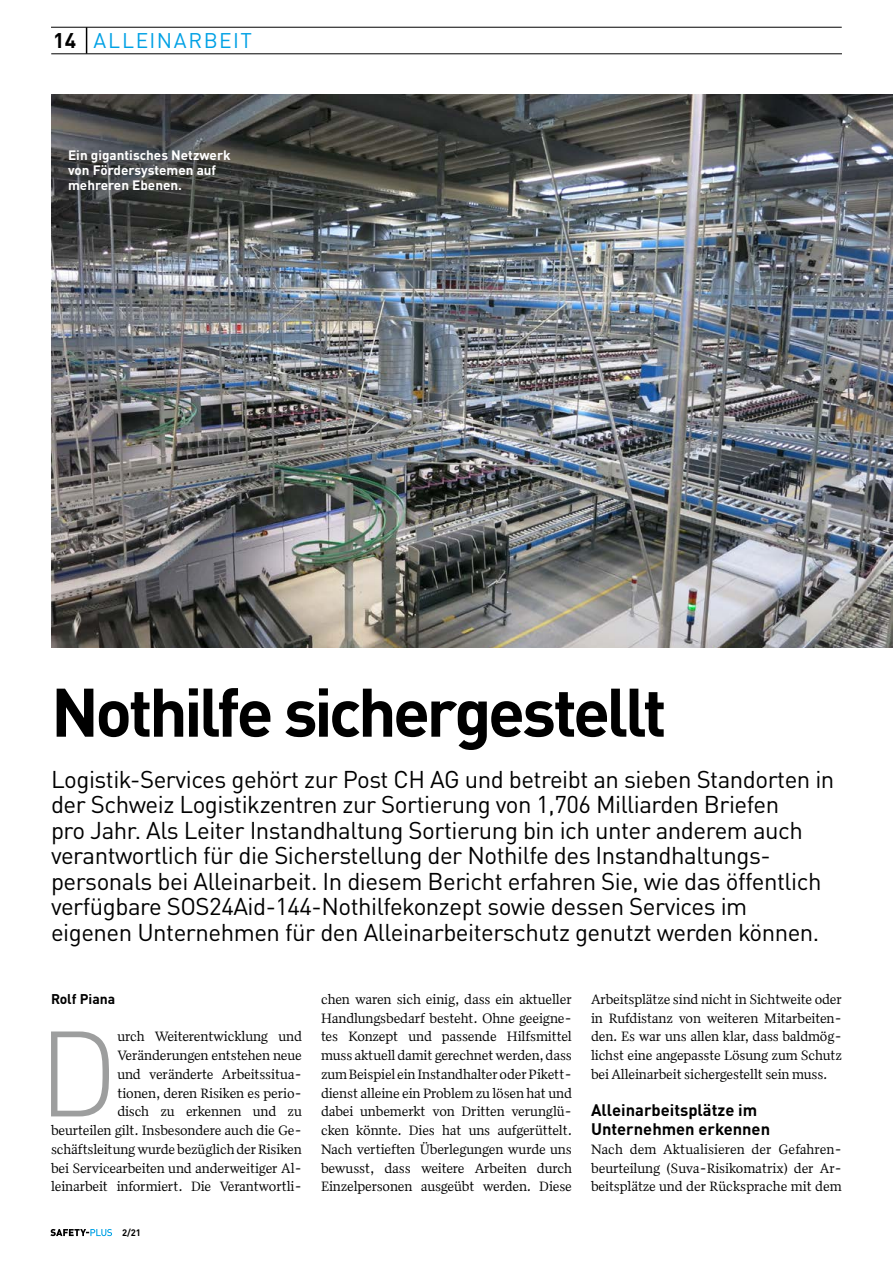
<style>
.page{position:relative;width:893px;height:1263px;background:#fff}
.page>*{position:absolute;margin:0;border:0;box-sizing:border-box;transform-origin:0 0}
.t1{font:300 119.25px "DIN Pro";color:#9d9e9e}
.t2{font:700 67.5px "DIN Pro";letter-spacing:-.055em;color:#000}
.t3{font:24px/25.5px "DIN Pro";letter-spacing:-.02em;color:#000}
.t4{font:21px "DIN Pro";letter-spacing:.075em;color:#00a1e5}
.t5{font:700 21px "DIN Pro";color:#000}
.t6{font:700 16.5px/18.8px "DIN Pro";color:#000}
.t7{font:13.95px/18.8px "Quiosco One LF";letter-spacing:-.01em;color:#000;text-align:justify}
.t8{font:700 13.95px "DIN Pro";color:#000}
.t9{font:700 13.5px/15px "DIN Pro";color:#fff}
.t10{font:700 9.3px "DIN Pro";color:#000}
</style>
<div class="page">
<hr style="left:51px;top:27px;width:791px;height:1px;background:#000">
<hr style="left:51px;top:54px;width:791px;height:1px;background:#000">
<svg style="left:86px;top:27px;width:1px;height:27px"></svg>
<svg style="left:50px;top:1229px;width:62px;height:7px"></svg>
<img style="left:51px;top:95px;width:842px;height:553px">
<h3 class="t5" style="left:53px;top:23px;width:25px">14</h3>
<h3 class="t4" style="left:94px;top:24px;width:160px">ALLEINARBEIT</h3>
<p class="t9" style="left:68px;top:146px;width:164px">Ein gigantisches Netzwerk von Fördersystemen auf mehreren Ebenen.</p>
<h2 class="t2" style="left:51px;top:656px;width:617px">Nothilfe sichergestellt</h2>
<p class="t3" style="left:51px;top:764px;width:785px">Logistik-Services gehört zur Post CH AG und betreibt an sieben Standorten in der Schweiz Logistikzentren zur Sortierung von 1,706 Milliarden Briefen<br>pro Jahr. Als Leiter Instandhaltung Sortierung bin ich unter anderem auch verantwortlich für die Sicherstellung der Nothilfe des Instandhaltungs&shy;personals bei Alleinarbeit. In diesem Bericht erfahren Sie, wie das öffentlich verfügbare SOS24Aid-144-Nothilfekonzept sowie dessen Services im eigenen Unternehmen für den Alleinarbeiterschutz genutzt werden können.</p>
<p class="t8" style="left:51px;top:987px;width:66px">Rolf Piana</p>
<h1 class="t1" style="left:38px;top:981px;width:82px">D</h1>
<p class="t7" style="left:51px;top:1027px;width:252px;text-align:right">urch Weiterentwicklung und Veränderungen entstehen neue<br>und veränderte Arbeitssitua-<br>tionen, deren Risiken es perio-<br>disch zu erkennen und zu<br>beurteilen gilt. Insbesondere auch die Ge&shy;schäftsleitung wurde bezüglich der Risiken bei Servicearbeiten und anderweitiger Al&shy;leinarbeit informiert. Die Verantwortli-</p>
<p class="t10" style="left:122px;top:1225px;width:20px">2/21</p>
<p class="t7" style="left:321px;top:989px;width:253px">chen waren sich einig, dass ein aktueller Handlungsbedarf besteht. Ohne geeigne&shy;tes Konzept und passende Hilfsmittel muss aktuell damit gerechnet werden, dass zum Beispiel ein Instandhalter oder Pikett&shy;dienst alleine ein Problem zu lösen hat und dabei unbemerkt von Dritten verunglü&shy;cken könnte. Dies hat uns aufgerüttelt.<br>Nach vertieften Überlegungen wurde uns bewusst, dass weitere Arbeiten durch Einzelpersonen ausgeübt werden. Diese</p>
<p class="t7" style="left:591px;top:989px;width:252px">Arbeitsplätze sind nicht in Sichtweite oder in Rufdistanz von weiteren Mitarbeiten&shy;den. Es war uns allen klar, dass baldmög&shy;lichst eine angepasste Lösung zum Schutz bei Alleinarbeit sichergestellt sein muss.</p>
<p class="t6" style="left:591px;top:1099px;width:181px">Alleinarbeitsplätze im<br>Unternehmen erkennen</p>
<p class="t7" style="left:591px;top:1139px;width:252px">Nach dem Aktualisieren der Gefahren&shy;beurteilung (Suva- Risikomatrix) der Ar&shy;beitsplätze und der Rücksprache mit dem</p>
</div>
